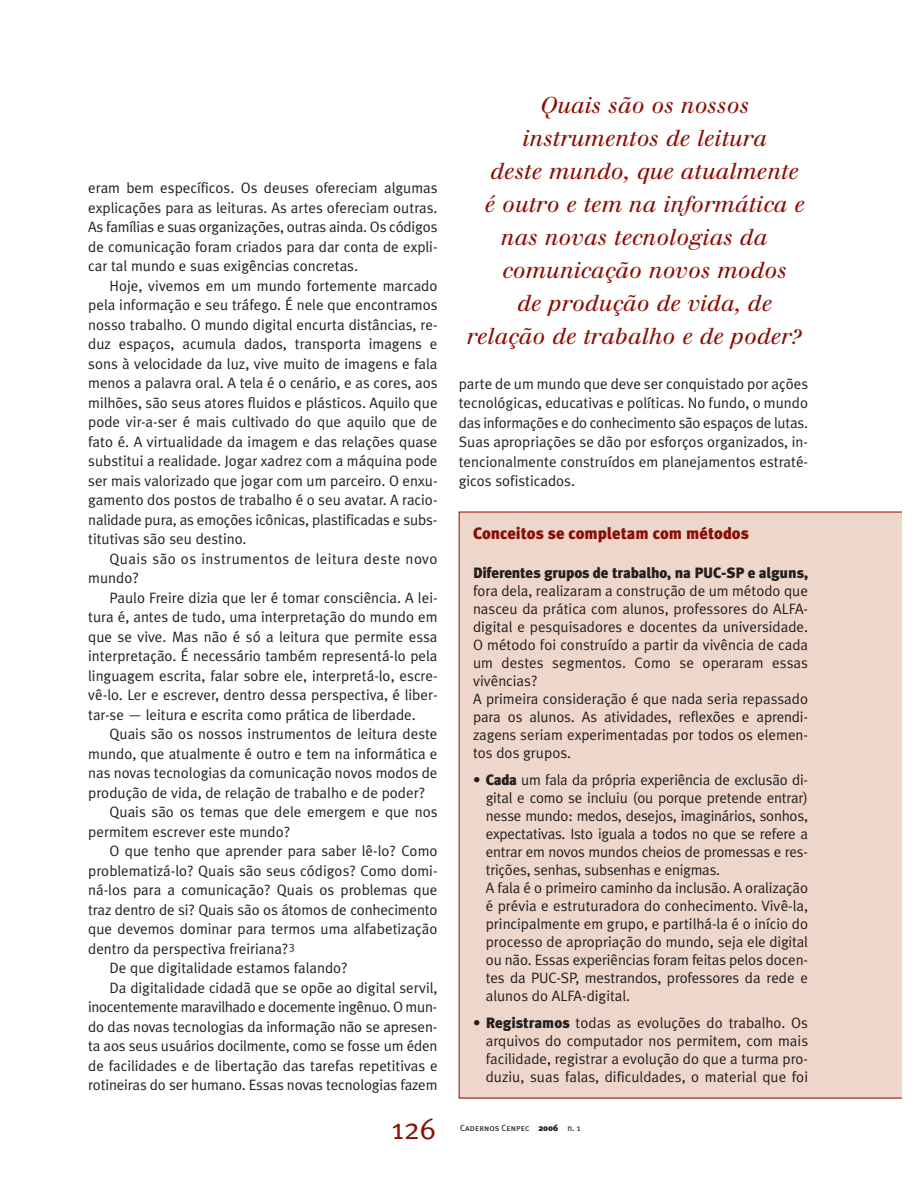
<style>
.page{position:relative;width:918px;height:1188px;background:#fff}
.page>*{position:absolute;margin:0;border:0;box-sizing:border-box;transform-origin:0 0}
.t1{font:30px "Meta Plus Normal";color:#8b0e04}
.t2{font:italic 22.5px "Walbaum";color:#8b0e04}
.t3{font:900 16.5px "Meta Plus";color:#8b0e04}
.t4{font:15px/19.5px "Meta Plus Normal";color:#231f20;text-align:justify}
.t5{font:15px "Meta Plus Normal";letter-spacing:-.02em;color:#231f20}
.t6{font:15px/19.5px "Meta Plus Normal";letter-spacing:.025em;color:#231f20}
.t7{font:900 15px "Meta Plus";letter-spacing:-.01em;color:#231f20}
.t8{font:9px "Meta Plus Book Caps";color:#231f20}
.s1{font-family:"Meta Plus";font-weight:900}
.s2{font-family:"Meta Plus"}
</style>
<div class="page">
<div style="left:458px;top:511px;width:444px;height:588px;background:#eed6cb"></div>
<p class="t4" style="left:88px;top:179px;width:351px">eram bem específicos. Os deuses ofereciam algumas explicações para as leituras. As artes ofereciam outras.<br>As famílias e suas organizações, outras ainda. Os códigos de comunicação foram criados para dar conta de expli&shy;car tal mundo e suas exigências concretas.</p>
<p class="t4" style="left:88px;top:277px;width:351px;text-indent:21px">Hoje, vivemos em um mundo fortemente marcado pela informação e seu tráfego. É nele que encontramos nosso trabalho. O mundo digital encurta distâncias, re&shy;duz espaços, acumula dados, transporta imagens e sons à velocidade da luz, vive muito de imagens e fala menos a palavra oral. A tela é o cenário, e as cores, aos milhões, são seus atores fluidos e plásticos. Aquilo que pode vir-a-ser é mais cultivado do que aquilo que de fato é. A virtualidade da imagem e das relações quase substitui a realidade. Jogar xadrez com a máquina pode ser mais valorizado que jogar com um parceiro. O enxu&shy;gamento dos postos de trabalho é o seu avatar. A racio&shy;nalidade pura, as emoções icônicas, plastificadas e subs&shy;titutivas são seu destino.</p>
<p class="t6" style="left:88px;top:550px;width:351px;text-indent:21px">Quais são os instrumentos de leitura deste novo mundo?</p>
<p class="t4" style="left:88px;top:589px;width:351px;text-indent:21px">Paulo Freire dizia que ler é tomar consciência. A lei&shy;tura é, antes de tudo, uma interpretação do mundo em que se vive. Mas não é só a leitura que permite essa interpretação. É necessário também representá-lo pela linguagem escrita, falar sobre ele, interpretá-lo, escre&shy;vê-lo. Ler e escrever, dentro dessa perspectiva, é liber&shy;tar-se — leitura e escrita como prática de liberdade.</p>
<p class="t4" style="left:109px;top:725px;width:330px">Quais são os nossos instrumentos de leitura deste</p>
<p class="t4" style="left:88px;top:745px;width:351px">mundo, que atualmente é outro e tem na informática e</p>
<p class="t4" style="left:88px;top:764px;width:351px">nas novas tecnologias da comunicação novos modos de</p>
<p class="t4" style="left:88px;top:784px;width:338px">produção de vida, de relação de trabalho e de poder?</p>
<p class="t4" style="left:109px;top:803px;width:330px">Quais são os temas que dele emergem e que nos</p>
<p class="t4" style="left:88px;top:823px;width:204px">permitem escrever este mundo?</p>
<p class="t4" style="left:109px;top:842px;width:330px">O que tenho que aprender para saber lê-lo? Como</p>
<p class="t4" style="left:88px;top:862px;width:351px">problematizá-lo? Quais são seus códigos? Como domi-</p>
<p class="t4" style="left:88px;top:881px;width:351px">ná-los para a comunicação? Quais os problemas que</p>
<p class="t4" style="left:88px;top:901px;width:351px">traz dentro de si? Quais são os átomos de conhecimento</p>
<p class="t4" style="left:88px;top:920px;width:351px">que devemos dominar para termos uma alfabetização</p>
<p class="t4" style="left:88px;top:940px;width:208px">dentro da perspectiva freiriana?<sup>3</sup></p>
<p class="t4" style="left:109px;top:959px;width:240px">De que digitalidade estamos falando?</p>
<p class="t4" style="left:109px;top:979px;width:330px">Da digitalidade cidadã que se opõe ao digital servil,</p>
<p class="t5" style="left:88px;top:1002px;width:350px">inocentemente maravilhado e docemente ingênuo. O mun-</p>
<p class="t4" style="left:88px;top:1018px;width:351px">do das novas tecnologias da informação não se apresen-</p>
<p class="t4" style="left:88px;top:1037px;width:351px">ta aos seus usuários docilmente, como se fosse um éden</p>
<p class="t4" style="left:88px;top:1057px;width:351px">de facilidades e de libertação das tarefas repetitivas e</p>
<p class="t4" style="left:88px;top:1076px;width:351px">rotineiras do ser humano. Essas novas tecnologias fazem</p>
<h1 class="t1" style="left:392px;top:1117px;width:46px">126</h1>
<h2 class="t2" style="left:540px;top:96px;width:210px">Quais são os nossos</h2>
<h2 class="t2" style="left:523px;top:129px;width:246px">instrumentos de leitura</h2>
<h2 class="t2" style="left:491px;top:162px;width:310px">deste mundo, que atualmente</h2>
<h2 class="t2" style="left:485px;top:195px;width:321px">é outro e tem na informática e</h2>
<h2 class="t2" style="left:501px;top:228px;width:268px">nas novas tecnologias da</h2>
<h2 class="t2" style="left:503px;top:261px;width:286px">comunicação novos modos</h2>
<h2 class="t2" style="left:518px;top:294px;width:256px">de produção de vida, de</h2>
<h2 class="t2" style="left:467px;top:327px;width:336px">relação de trabalho e de poder?</h2>
<p class="t4" style="left:459px;top:375px;width:351px">parte de um mundo que deve ser conquistado por ações tecnológicas, educativas e políticas. No fundo, o mundo das informações e do conhecimento são espaços de lutas.<br>Suas apropriações se dão por esforços organizados, in&shy;tencionalmente construídos em planejamentos estraté&shy;gicos sofisticados.</p>
<p class="t3" style="left:473px;top:527px;width:277px">Conceitos se completam com métodos</p>
<p class="t7" style="left:473px;top:567px;width:337px">Diferentes grupos de trabalho, na PUC-SP e alguns,</p>
<p class="t4" style="left:473px;top:583px;width:337px;line-height:18px;text-align:left">fora dela, realizaram a construção de um método que nasceu da prática com alunos, professores do ALFA&shy;digital e pesquisadores e docentes da universidade.<br>O método foi construído a partir da vivência de cada um destes segmentos. Como se operaram essas vivências?<br>A primeira consideração é que nada seria repassado para os alunos. As atividades, reflexões e aprendi&shy;zagens seriam experimentadas por todos os elemen&shy;tos dos grupos.</p>
<p class="t4" style="left:486px;top:772px;width:324px;line-height:18px;text-align:left;text-indent:-13px"><span class="s1">• Cada</span> um fala da própria experiência de exclusão di&shy;gital e como se incluiu (ou porque pretende entrar) nesse mundo: medos, desejos, imaginários, sonhos, expectativas. Isto iguala a todos no que se refere a entrar em novos mundos cheios de promessas e res&shy;trições, senhas, subsenhas e enigmas.<br>A fala é o primeiro caminho da inclusão. A oralização é prévia e estruturadora do conhecimento. Vivê-la, principalmente em grupo, e partilhá-la é o início do processo de apropriação do mundo, seja ele digital ou não. Essas experiências foram feitas pelos docen&shy;tes da PUC-SP, mestrandos, professores da rede e alunos do ALFA-digital.</p>
<p class="t4" style="left:486px;top:1015px;width:324px;line-height:18px;text-indent:-13px"><span class="s1">• Registramos</span> todas as evoluções do trabalho. Os arquivos do computador nos permitem, com mais facilidade, registrar a evolução do que a turma pro&shy;duziu, suas falas, dificuldades, o material que foi</p>
<p class="t8" style="left:460px;top:1122px;width:122px">Cadernos Cenpec <span class="s1">2006</span> <span class="s2">n. 1</span></p>
</div>
